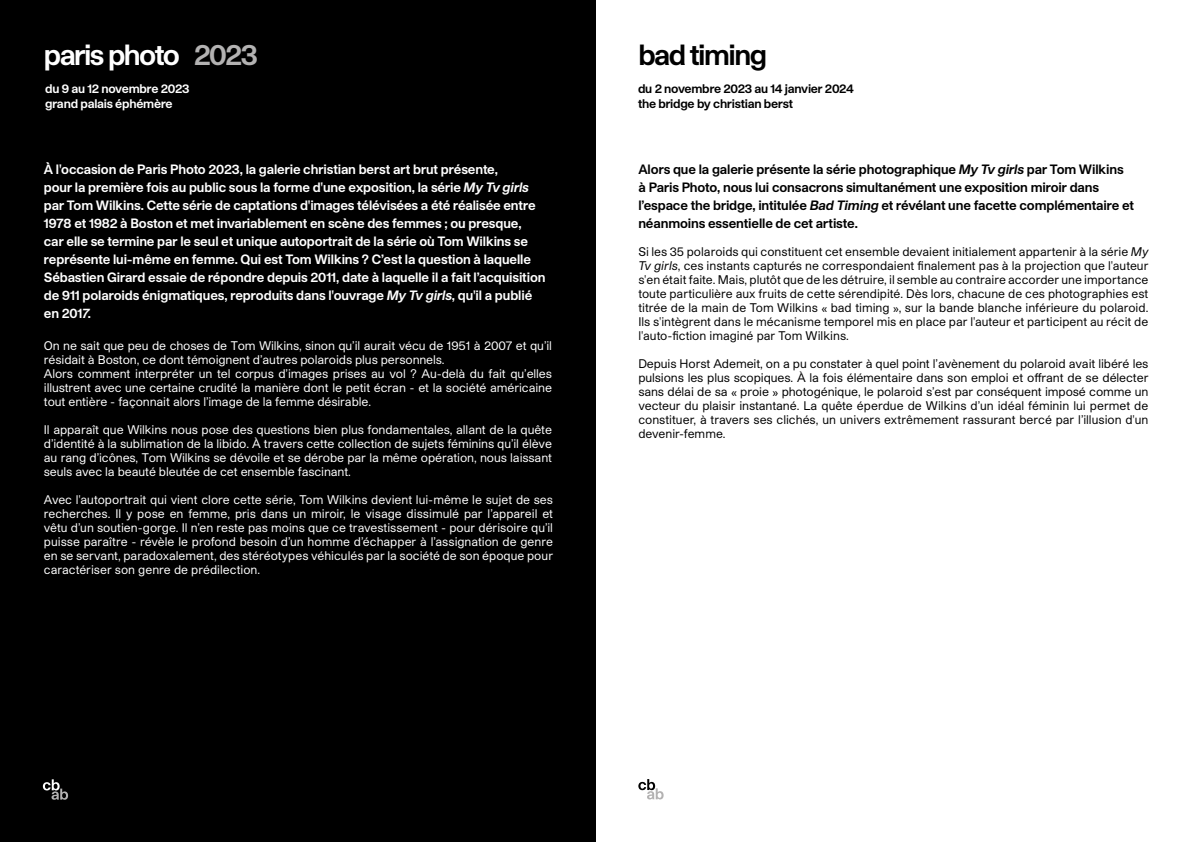
<style>
.page{position:relative;width:1191px;height:842px;background:#fff}
.page>*{position:absolute;margin:0;border:0;box-sizing:border-box;transform-origin:0 0}
.t1{font:700 28px "Studio Pro GCB";letter-spacing:-.055em;color:#fff}
.t2{font:700 28px "Studio Pro GCB";letter-spacing:-.055em;color:#000}
.t3{font:700 13px/18px "Studio Pro GCB";letter-spacing:-.01em;color:#fff}
.t4{font:700 13px/18px "Studio Pro GCB";letter-spacing:-.01em;color:#000}
.t5{font:12px/14px "Studio Pro GCB";letter-spacing:-.01em;color:#fff;text-align:justify}
.t6{font:12px/14px "Studio Pro GCB";color:#000;text-align:justify}
.t7{font:700 12px/14.4px "Studio Pro GCB";letter-spacing:-.02em;color:#000}
.t8{font:700 12px/14.4px "Studio Pro GCB";letter-spacing:-.02em;color:#fff}
.s1{color:#b3b2b2}
.s2{font-style:italic}
</style>
<div class="page">
<div style="left:0;top:0;width:595px;height:842px;background:#000"></div>
<svg style="left:43px;top:779px;width:25px;height:21px"></svg>
<svg style="left:638px;top:779px;width:25px;height:20px"></svg>
<h1 class="t1" style="left:44px;top:35px;width:215px">paris photo <span class="s1">2023</span></h1>
<p class="t8" style="left:45px;top:81px;width:146px">du 9 au 12 novembre 2023 grand palais éphémère</p>
<p class="t7" style="left:638px;top:81px;width:217px">du 2 novembre 2023 au 14 janvier 2024 the bridge by christian berst</p>
<h1 class="t2" style="left:638px;top:35px;width:130px">bad timing</h1>
<p class="t3" style="left:44px;top:160px;width:503px">À l'occasion de Paris Photo 2023, la galerie christian berst art brut présente,<br>pour la première fois au public sous la forme d'une exposition, la série <span class="s2">My Tv girls </span>par Tom Wilkins. Cette série de captations d'images télévisées a été réalisée entre 1978 et 1982 à Boston et met invariablement en scène des femmes ; ou presque,<br>car elle se termine par le seul et unique autoportrait de la série où Tom Wilkins se représente lui-même en femme. Qui est Tom Wilkins ? C’est la question à laquelle Sébastien Girard essaie de répondre depuis 2011, date à laquelle il a fait l’acquisition de 911 polaroids énigmatiques, reproduits dans l'ouvrage <span class="s2">My Tv girls</span>, qu'il a publié en 201<span class="s2">7</span>.</p>
<p class="t5" style="left:44px;top:338px;width:510px;text-align:left">On ne sait que peu de choses de Tom Wilkins, sinon qu’il aurait vécu de 1951 à 2007 et qu’il résidait à Boston, ce dont témoignent d’autres polaroids plus personnels.<br>Alors comment interpréter un tel corpus d’images prises au vol ? Au-delà du fait qu’elles illustrent avec une certaine crudité la manière dont le petit écran - et la société américaine tout entière - façonnait alors l’image de la femme désirable.</p>
<p class="t5" style="left:44px;top:422px;width:510px">Il apparaît que Wilkins nous pose des questions bien plus fondamentales, allant de la quête d’identité à la sublimation de la libido. À travers cette collection de sujets féminins qu’il élève au rang d’icônes, Tom Wilkins se dévoile et se dérobe par la même opération, nous laissant seuls avec la beauté bleutée de cet ensemble fascinant.</p>
<p class="t5" style="left:44px;top:492px;width:511px">Avec l'autoportrait qui vient clore cette série, Tom Wilkins devient lui-même le sujet de ses recherches. Il y pose en femme, pris dans un miroir, le visage dissimulé par l’appareil et vêtu d’un soutien-gorge. Il n’en reste pas moins que ce travestissement - pour dérisoire qu’il puisse paraître - révèle le profond besoin d’un homme d’échapper à l’assignation de genre en se servant, paradoxalement, des stéréotypes véhiculés par la société de son époque pour caractériser son genre de prédilection.</p>
<p class="t4" style="left:638px;top:160px;width:497px">Alors que la galerie présente la série photographique <span class="s2">My Tv girls</span> par Tom Wilkins à Paris Photo, nous lui consacrons simultanément une exposition miroir dans l’espace the bridge, intitulée <span class="s2">Bad Timing</span> et révélant une facette complémentaire et néanmoins essentielle de cet artiste.</p>
<p class="t6" style="left:638px;top:245px;width:511px">Si les 35 polaroids qui constituent cet ensemble devaient initialement appartenir à la série <span class="s2">My Tv girls</span>, ces instants capturés ne correspondaient finalement pas à la projection que l'auteur s'en était faite. Mais, plutôt que de les détruire, il semble au contraire accorder une importance toute particulière aux fruits de cette sérendipité. Dès lors, chacune de ces photographies est titrée de la main de Tom Wilkins « bad timing », sur la bande blanche inférieure du polaroid.<br>Ils s'intègrent dans le mécanisme temporel mis en place par l'auteur et participent au récit de l'auto-fiction imaginé par Tom Wilkins.</p>
<p class="t6" style="left:638px;top:357px;width:511px">Depuis Horst Ademeit, on a pu constater à quel point l’avènement du polaroid avait libéré les pulsions les plus scopiques. À la fois élémentaire dans son emploi et offrant de se délecter sans délai de sa « proie » photogénique, le polaroid s’est par conséquent imposé comme un vecteur du plaisir instantané. La quête éperdue de Wilkins d’un idéal féminin lui permet de constituer, à travers ses clichés, un univers extrêmement rassurant bercé par l’illusion d'un devenir-femme.</p>
</div>
